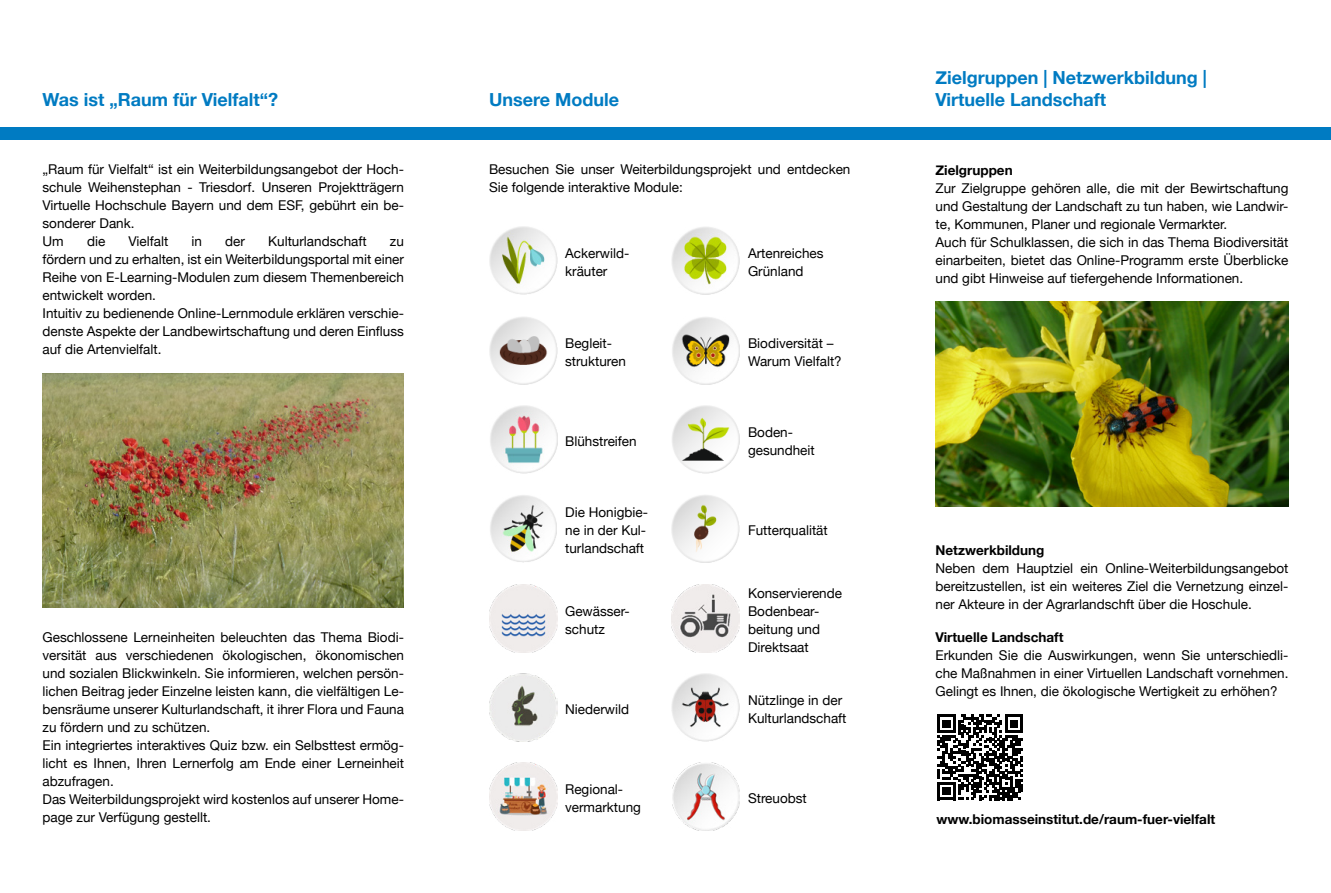
<style>
.page{position:relative;width:1331px;height:893px;background:#fff}
.page>*{position:absolute;margin:0;border:0;box-sizing:border-box;transform-origin:0 0}
.t1{font:700 18px "Helvetica Neue";color:#007bc2}
.t2{font:13.5px/18px "Helvetica Neue";color:#000}
.t3{font:700 13.5px "Helvetica Neue";color:#000}
</style>
<div class="page">
<div style="left:880px;top:128px;width:451px;height:12px;background:#007bc2"></div>
<div style="left:0;top:128px;width:459px;height:12px;background:#007bc2"></div>
<div style="left:434px;top:128px;width:472px;height:12px;background:#007bc2"></div>
<img style="left:935px;top:302px;width:353px;height:204px">
<svg style="left:937px;top:714px;width:86px;height:86px"></svg>
<img style="left:489px;top:227px;width:68px;height:68px">
<img style="left:672px;top:227px;width:68px;height:68px">
<img style="left:489px;top:317px;width:68px;height:67px">
<img style="left:672px;top:317px;width:68px;height:67px">
<img style="left:490px;top:406px;width:67px;height:68px">
<img style="left:672px;top:406px;width:68px;height:68px">
<img style="left:490px;top:495px;width:67px;height:68px">
<img style="left:672px;top:495px;width:68px;height:68px">
<img style="left:489px;top:584px;width:68px;height:68px">
<img style="left:672px;top:584px;width:68px;height:68px">
<img style="left:489px;top:673px;width:68px;height:68px">
<img style="left:672px;top:673px;width:68px;height:68px">
<img style="left:489px;top:763px;width:68px;height:68px">
<img style="left:672px;top:763px;width:68px;height:68px">
<img style="left:43px;top:373px;width:361px;height:235px">
<h1 class="t1" style="left:935px;top:63px;width:273px">Zielgruppen | Netzwerkbildung |</h1>
<h1 class="t1" style="left:43px;top:86px;width:237px">Was ist „Raum für Vielfalt“?</h1>
<h1 class="t1" style="left:489px;top:86px;width:131px">Unsere Module</h1>
<h1 class="t1" style="left:935px;top:86px;width:172px">Virtuelle Landschaft</h1>
<p class="t2" style="left:43px;top:161px;width:363px">„Raum für Vielfalt“ ist ein Weiterbildungsangebot der Hoch&shy;schule Weihenstephan - Triesdorf. Unseren Projektträgern Virtuelle Hochschule Bayern und dem ESF, gebührt ein be&shy;sonderer Dank.<br>Um</p>
<p class="t2" style="left:87px;top:233px;width:20px">die</p>
<p class="t2" style="left:128px;top:233px;width:41px">Vielfalt</p>
<p class="t2" style="left:191px;top:233px;width:12px">in</p>
<p class="t2" style="left:225px;top:233px;width:21px">der</p>
<p class="t2" style="left:268px;top:233px;width:100px">Kulturlandschaft</p>
<p class="t2" style="left:43px;top:233px;width:363px;text-indent:347px">zu fördern und zu erhalten, ist ein Weiterbildungsportal mit einer Reihe von E-Learning-Modulen zum diesem Themenbereich entwickelt worden.<br>Intuitiv zu bedienende Online-Lernmodule erklären verschie&shy;denste Aspekte der Landbewirtschaftung und deren Einfluss auf die Artenvielfalt.</p>
<p class="t2" style="left:43px;top:629px;width:363px">Geschlossene Lerneinheiten beleuchten das Thema Biodi&shy;versität aus verschiedenen ökologischen, ökonomischen und sozialen Blickwinkeln. Sie informieren, welchen persön&shy;lichen Beitrag jeder Einzelne leisten kann, die vielfältigen Le&shy;bensräume unserer Kulturlandschaft, it ihrer Flora und Fauna zu fördern und zu schützen.<br>Ein integriertes interaktives Quiz bzw. ein Selbsttest ermög&shy;licht es Ihnen, Ihren Lernerfolg am Ende einer Lerneinheit abzufragen.<br>Das Weiterbildungsprojekt wird kostenlos auf unserer Home&shy;page zur Verfügung gestellt.</p>
<p class="t2" style="left:489px;top:161px;width:363px">Besuchen Sie unser Weiterbildungsprojekt und entdecken<br>Sie folgende interaktive Module:</p>
<p class="t2" style="left:565px;top:245px;width:64px">Ackerwild&shy;kräuter</p>
<p class="t2" style="left:748px;top:245px;width:77px">Artenreiches<br>Grünland</p>
<p class="t2" style="left:565px;top:335px;width:62px">Begleit&shy;strukturen</p>
<p class="t2" style="left:748px;top:335px;width:95px">Biodiversität –<br>Warum Vielfalt?</p>
<p class="t2" style="left:565px;top:433px;width:73px">Blühstreifen</p>
<p class="t2" style="left:748px;top:424px;width:68px">Boden&shy;gesundheit</p>
<p class="t2" style="left:565px;top:504px;width:84px">Die Honigbie&shy;ne in der Kul&shy;turlandschaft</p>
<p class="t2" style="left:565px;top:603px;width:66px">Gewässer&shy;schutz</p>
<p class="t2" style="left:748px;top:522px;width:81px">Futterqualität</p>
<p class="t2" style="left:748px;top:585px;width:96px">Konservierende<br>Bodenbear&shy;beitung und<br>Direktsaat</p>
<p class="t2" style="left:565px;top:701px;width:65px">Niederwild</p>
<p class="t2" style="left:748px;top:692px;width:100px">Nützlinge in der<br>Kulturlandschaft</p>
<p class="t2" style="left:565px;top:781px;width:77px">Regional&shy;vermarktung</p>
<p class="t2" style="left:748px;top:790px;width:60px">Streuobst</p>
<p class="t3" style="left:935px;top:159px;width:79px">Zielgruppen</p>
<p class="t2" style="left:935px;top:180px;width:354px">Zur Zielgruppe gehören alle, die mit der Bewirtschaftung und Gestaltung der Landschaft zu tun haben, wie Landwir&shy;te, Kommunen, Planer und regionale Vermarkter.<br>Auch für Schulklassen, die sich in das Thema Biodiversität einarbeiten, bietet das Online-Programm erste Überblicke und gibt Hinweise auf tiefergehende Informationen.</p>
<p class="t3" style="left:935px;top:539px;width:110px">Netzwerkbildung</p>
<p class="t2" style="left:935px;top:560px;width:354px;text-align:justify">Neben dem Hauptziel ein Online-Weiterbildungsangebot bereitzustellen, ist ein weiteres Ziel die Vernetzung einzel&shy;ner Akteure in der Agrarlandschft über die Hoschule.</p>
<p class="t3" style="left:935px;top:626px;width:129px">Virtuelle Landschaft</p>
<p class="t2" style="left:935px;top:647px;width:354px;text-align:justify">Erkunden Sie die Auswirkungen, wenn Sie unterschiedli&shy;che Maßnahmen in einer Virtuellen Landschaft vornehmen.<br>Gelingt es Ihnen, die ökologische Wertigkeit zu erhöhen?</p>
<p class="t3" style="left:936px;top:808px;width:280px">www.biomasseinstitut.de/raum-fuer-vielfalt</p>
</div>
